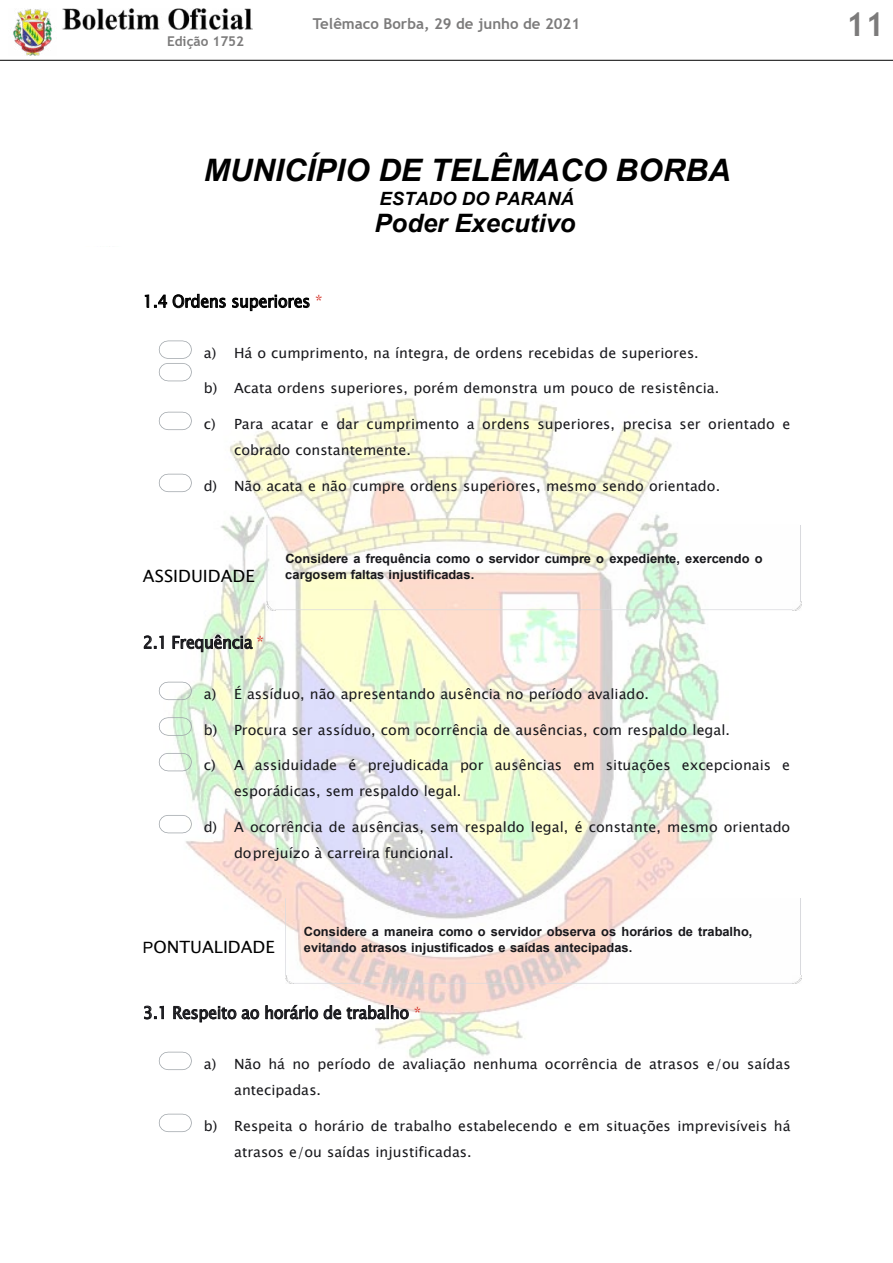
<style>
.page{position:relative;width:893px;height:1263px;background:#fff}
.page>*{position:absolute;margin:0;border:0;box-sizing:border-box;transform-origin:0 0}
.t1{font:700 33px "Trebuchet MS";color:#7c7b7b}
.t2{font:italic 700 30.9px "Arial";color:#000}
.t3{font:italic 700 25.35px "Arial";color:#000}
.t4{font:italic 700 18.3px "Arial";color:#000}
.t5{font:16.95px "Lucida Sans Unicode";letter-spacing:-.015em;color:#18181c;scale:.94 1}
.t6{font:16.95px "Lucida Sans Unicode";color:#000}
.t7{font:16.95px "Lucida Sans Unicode";color:#000;scale:.94 1}
.t8{font:700 15px "Trebuchet MS";color:#7c7b7b}
.t9{font:14.1px/25.7px "Lucida Sans Unicode";color:#18181c}
.t10{font:700 13.5px "Trebuchet MS";color:#7c7b7b}
.t11{font:700 12.75px/15.9px "Arial";color:#18181c}
.s1{color:#d32d23}
.s2{font-family:"Arial";font-size:15.6px}
</style>
<div class="page">
<img style="left:13px;top:9px;width:39px;height:47px">
<img style="left:62px;top:8px;width:191px;height:21px">
<hr style="left:0;top:60px;width:893px;height:1px;background:#000">
<img style="left:143px;top:372px;width:576px;height:689px">
<svg style="left:159px;top:412px;width:33px;height:18px"></svg>
<svg style="left:159px;top:753px;width:33px;height:18px"></svg>
<svg style="left:159px;top:815px;width:33px;height:18px"></svg>
<svg style="left:159px;top:1052px;width:33px;height:18px"></svg>
<svg style="left:159px;top:1114px;width:33px;height:18px"></svg>
<svg style="left:145px;top:295px;width:22px;height:13px"></svg>
<svg style="left:173px;top:294px;width:53px;height:14px"></svg>
<svg style="left:232px;top:295px;width:78px;height:16px"></svg>
<svg style="left:144px;top:635px;width:20px;height:14px"></svg>
<svg style="left:172px;top:635px;width:81px;height:17px"></svg>
<svg style="left:144px;top:1006px;width:20px;height:13px"></svg>
<svg style="left:173px;top:1006px;width:63px;height:16px"></svg>
<svg style="left:242px;top:1009px;width:17px;height:10px"></svg>
<svg style="left:265px;top:1005px;width:53px;height:14px"></svg>
<svg style="left:324px;top:1005px;width:17px;height:14px"></svg>
<svg style="left:347px;top:1005px;width:62px;height:14px"></svg>
<img style="left:266px;top:525px;width:535px;height:85px">
<img style="left:285px;top:898px;width:516px;height:86px">
<svg style="left:159px;top:341px;width:33px;height:40px"></svg>
<svg style="left:159px;top:474px;width:33px;height:18px"></svg>
<svg style="left:159px;top:682px;width:33px;height:18px"></svg>
<svg style="left:159px;top:717px;width:33px;height:19px"></svg>
<p class="t10" style="left:167px;top:33px;width:79px">Edição 1752</p>
<p class="t8" style="left:313px;top:14px;width:269px">Telêmaco Borba, 29 de junho de 2021</p>
<h1 class="t1" style="left:846px;top:3px;width:40px">11</h1>
<h2 class="t2" style="left:204px;top:150px;width:528px">MUNICÍPIO DE TELÊMACO BORBA</h2>
<p class="t4" style="left:379px;top:186px;width:196px">ESTADO DO PARANÁ</p>
<h3 class="t3" style="left:374px;top:206px;width:203px">Poder Executivo</h3>
<p class="t7" style="left:143px;top:288px;width:193px">1.4 Ordens superiores <span class="s1">*</span></p>
<p class="t9" style="left:204px;top:340px;width:496px">a) Há o cumprimento, na íntegra, de ordens recebidas de superiores.</p>
<p class="t9" style="left:204px;top:375px;width:517px">b) Acata ordens superiores, porém demonstra um pouco de resistência.</p>
<p class="t9" style="left:234px;top:411px;width:558px;text-indent:-30px">c) Para acatar e dar cumprimento a ordens superiores, precisa ser orientado e cobrado constantemente.</p>
<p class="t9" style="left:204px;top:473px;width:518px">d) Não acata e não cumpre ordens superiores, mesmo sendo orientado.</p>
<p class="t6" style="left:143px;top:563px;width:113px">ASSIDUIDADE</p>
<p class="t11" style="left:285px;top:551px;width:479px">Considere a frequência como o servidor cumpre o expediente, exercendo o cargosem faltas injustificadas.</p>
<p class="t5" style="left:143px;top:629px;width:130px">2.1 Frequência <span class="s1">*</span></p>
<p class="t9" style="left:204px;top:681px;width:447px">a) É assíduo, não apresentando ausência no período avaliado.</p>
<p class="t9" style="left:204px;top:717px;width:528px">b) Procura ser assíduo, com ocorrência de ausências, com respaldo legal.</p>
<p class="t9" style="left:234px;top:752px;width:558px;text-indent:-30px">c) A assiduidade é prejudicada por ausências em situações excepcionais e esporádicas, sem respaldo legal.</p>
<p class="t9" style="left:234px;top:814px;width:558px;text-indent:-30px">d) A ocorrência de ausências, sem respaldo legal, é constante, mesmo orientado doprejuízo à carreira funcional.</p>
<p class="t6" style="left:143px;top:934px;width:133px"><span class="s2">P</span>ONTUALIDADE</p>
<p class="t11" style="left:304px;top:924px;width:450px">Considere a maneira como o servidor observa os horários de trabalho, evitando atrasos injustificados e saídas antecipadas.</p>
<p class="t5" style="left:143px;top:999px;width:298px">3.1 Respeito ao horário de trabalho <span class="s1">*</span></p>
<p class="t9" style="left:234px;top:1051px;width:558px;text-indent:-30px">a) Não há no período de avaliação nenhuma ocorrência de atrasos e/ou saídas antecipadas.</p>
<p class="t9" style="left:234px;top:1113px;width:558px;text-indent:-30px">b) Respeita o horário de trabalho estabelecendo e em situações imprevisíveis há atrasos e/ou saídas injustificadas.</p>
</div>
